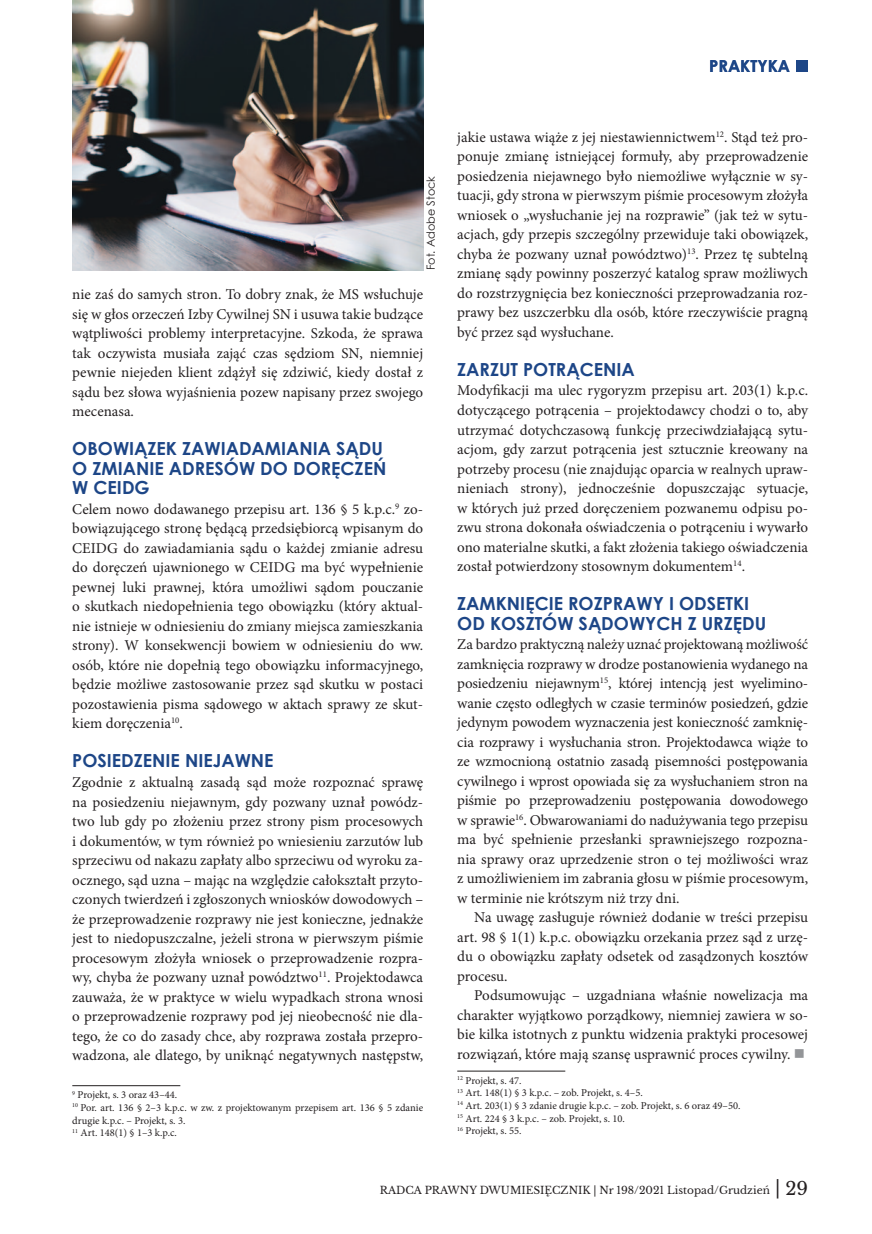
<style>
.page{position:relative;width:872px;height:1234px;background:#fff}
.page>*{position:absolute;margin:0;border:0;box-sizing:border-box;transform-origin:0 0}
.t1{font:700 18px "Century Gothic";color:#1d4687}
.t2{font:700 16.5px "Century Gothic";color:#1d4687}
.t3{font:15px/19.5px "Minion Pro";color:#231f20;text-align:justify}
.t4{font:11.25px "Century Gothic";color:#231f20}
.t5{font:10.5px/12.6px "Minion Pro";color:#231f20}
.t6{font:10.5px "Libre Baskerville";color:#231f20}
.s1{color:#939598}
.s2{font-size:18px}
</style>
<div class="page">
<div style="left:796px;top:60px;width:12px;height:12px;background:#1d4687"></div>
<hr style="left:72px;top:1085px;width:108px;height:1px;background:#231f20">
<hr style="left:457px;top:1070px;width:108px;height:1px;background:#231f20">
<img style="left:72px;top:0;width:351px;height:270px">
<p class="t2" style="left:709px;top:54px;width:82px">PRAKTYKA</p>
<p class="t4" style="left:423px;top:270px;width:96px;rotate:-90deg">Fot. Adobe Stock</p>
<p class="t3" style="left:72px;top:284px;width:352px">nie zaś do samych stron. To dobry znak, że MS wsłuchuje się w głos orzeczeń Izby Cywilnej SN i usuwa takie budzące wątpliwości problemy interpretacyjne. Szkoda, że sprawa tak oczywista musiała zająć czas sędziom SN, niemniej pewnie niejeden klient zdążył się zdziwić, kiedy dostał z sądu bez słowa wyjaśnienia pozew napisany przez swojego mecenasa.</p>
<p class="t1" style="left:72px;top:435px;width:28px">OBOWIĄZEK</p>
<p class="t1" style="left:182px;top:435px;width:13px">ZAWIADAMIANIA</p>
<p class="t1" style="left:336px;top:435px;width:13px">SĄDU</p>
<p class="t1" style="left:72px;top:454px;width:32px">O ZMIANIE</p>
<p class="t1" style="left:169px;top:454px;width:14px">ADRESÓW</p>
<p class="t1" style="left:260px;top:454px;width:45px">DO DORĘCZE</p>
<p class="t1" style="left:373px;top:454px;width:15px">Ń</p>
<p class="t1" style="left:72px;top:474px;width:79px">W CEIDG</p>
<p class="t3" style="left:72px;top:499px;width:352px">Celem nowo dodawanego przepisu art. 136 § 5 k.p.c.<sup>9</sup> zo&shy;bowiązującego stronę będącą przedsiębiorcą wpisanym do CEIDG do zawiadamiania sądu o każdej zmianie adresu do doręczeń ujawnionego w CEIDG ma być wypełnienie pewnej luki prawnej, która umożliwi sądom pouczanie o skutkach niedopełnienia tego obowiązku (który aktual&shy;nie istnieje w odniesieniu do zmiany miejsca zamieszkania strony). W konsekwencji bowiem w odniesieniu do ww. osób, które nie dopełnią tego obowiązku informacyjnego, będzie możliwe zastosowanie przez sąd skutku w postaci pozostawienia pisma sądowego w aktach sprawy ze skut&shy;kiem doręczenia<sup>10</sup>.</p>
<p class="t1" style="left:72px;top:747px;width:21px">POSIEDZENIE</p>
<p class="t1" style="left:185px;top:747px;width:12px">NIEJAWNE</p>
<p class="t3" style="left:72px;top:772px;width:352px">Zgodnie z aktualną zasadą sąd może rozpoznać sprawę na posiedzeniu niejawnym, gdy pozwany uznał powódz&shy;two lub gdy po złożeniu przez strony pism procesowych i dokumentów, w tym również po wniesieniu zarzutów lub sprzeciwu od nakazu zapłaty albo sprzeciwu od wyroku za&shy;ocznego, sąd uzna – mając na względzie całokształt przyto&shy;czonych twierdzeń i zgłoszonych wniosków dowodowych – że przeprowadzenie rozprawy nie jest konieczne, jednakże jest to niedopuszczalne, jeżeli strona w pierwszym piśmie procesowym złożyła wniosek o przeprowadzenie rozpra&shy;wy, chyba że pozwany uznał powództwo<sup>11</sup>. Projektodawca zauważa, że w praktyce w wielu wypadkach strona wnosi o przeprowadzenie rozprawy pod jej nieobecność nie dla&shy;tego, że co do zasady chce, aby rozprawa została przepro&shy;wadzona, ale dlatego, by uniknąć negatywnych następstw,</p>
<p class="t5" style="left:72px;top:1088px;width:352px"><sup>9</sup> Projekt, s. 3 oraz 43–44.<br><sup>10</sup> Por. art. 136 § 2–3 k.p.c. w zw. z projektowanym przepisem art. 136 § 5 zdanie drugie k.p.c. – Projekt, s. 3.<br><sup>11</sup> Art. 148(1) § 1–3 k.p.c.</p>
<p class="t3" style="left:457px;top:127px;width:352px">jakie ustawa wiąże z jej niestawiennictwem<sup>12</sup>. Stąd też pro&shy;ponuje zmianę istniejącej formuły, aby przeprowadzenie posiedzenia niejawnego było niemożliwe wyłącznie w sy&shy;tuacji, gdy strona w pierwszym piśmie procesowym złożyła wniosek o „wysłuchanie jej na rozprawie” (jak też w sytu&shy;acjach, gdy przepis szczególny przewiduje taki obowiązek, chyba że pozwany uznał powództwo)<sup>13</sup>. Przez tę subtelną zmianę sądy powinny poszerzyć katalog spraw możliwych do rozstrzygnięcia bez konieczności przeprowadzania roz&shy;prawy bez uszczerbku dla osób, które rzeczywiście pragną być przez sąd wysłuchane.</p>
<p class="t1" style="left:457px;top:355px;width:21px">ZARZUT</p>
<p class="t1" style="left:523px;top:355px;width:12px">POTRĄCENIA</p>
<p class="t3" style="left:457px;top:381px;width:352px">Modyfikacji ma ulec rygoryzm przepisu art. 203(1) k.p.c. dotyczącego potrącenia – projektodawcy chodzi o to, aby utrzymać dotychczasową funkcję przeciwdziałającą sytu&shy;acjom, gdy zarzut potrącenia jest sztucznie kreowany na potrzeby procesu (nie znajdując oparcia w realnych upraw&shy;nieniach strony), jednocześnie dopuszczając sytuacje, w których już przed doręczeniem pozwanemu odpisu po&shy;zwu strona dokonała oświadczenia o potrąceniu i wywarło ono materialne skutki, a fakt złożenia takiego oświadczenia został potwierdzony stosownym dokumentem<sup>14</sup>.</p>
<p class="t1" style="left:457px;top:589px;width:21px">ZAMKNIĘCIE</p>
<p class="t1" style="left:568px;top:589px;width:13px">ROZPRAWY</p>
<p class="t1" style="left:669px;top:589px;width:21px">I ODSETKI</p>
<p class="t1" style="left:457px;top:609px;width:46px">OD KOSZTÓW</p>
<p class="t1" style="left:578px;top:609px;width:14px">SĄDOWYC</p>
<p class="t1" style="left:670px;top:609px;width:43px">H Z URZĘDU</p>
<p class="t3" style="left:457px;top:634px;width:352px">Za bardzo praktyczną należy uznać projektowaną możliwość zamknięcia rozprawy w drodze postanowienia wydanego na posiedzeniu niejawnym<sup>15</sup>, której intencją jest wyelimino&shy;wanie często odległych w czasie terminów posiedzeń, gdzie jedynym powodem wyznaczenia jest konieczność zamknię&shy;cia rozprawy i wysłuchania stron. Projektodawca wiąże to ze wzmocnioną ostatnio zasadą pisemności postępowania cywilnego i wprost opowiada się za wysłuchaniem stron na piśmie po przeprowadzeniu postępowania dowodowego w sprawie<sup>16</sup>. Obwarowaniami do nadużywania tego przepisu ma być spełnienie przesłanki sprawniejszego rozpozna&shy;nia sprawy oraz uprzedzenie stron o tej możliwości wraz z umożliwieniem im zabrania głosu w piśmie procesowym, w terminie nie krótszym niż trzy dni.</p>
<p class="t3" style="left:457px;top:907px;width:352px;text-indent:17px">Na uwagę zasługuje również dodanie w treści przepisu art. 98 § 1(1) k.p.c. obowiązku orzekania przez sąd z urzę&shy;du o obowiązku zapłaty odsetek od zasądzonych kosztów procesu.</p>
<p class="t3" style="left:457px;top:985px;width:352px;text-indent:17px">Podsumowując – uzgadniana właśnie nowelizacja ma charakter wyjątkowo porządkowy, niemniej zawiera w so&shy;bie kilka istotnych z punktu widzenia praktyki procesowej rozwiązań, które mają szansę usprawnić proces cywilny. <span class="s1">■</span></p>
<p class="t5" style="left:457px;top:1073px;width:285px"><sup>12</sup> Projekt, s. 47.<br><sup>13</sup> Art. 148(1) § 3 k.p.c. – zob. Projekt, s. 4–5.<br><sup>14</sup> Art. 203(1) § 3 zdanie drugie k.p.c. – zob. Projekt, s. 6 oraz 49–50.<br><sup>15</sup> Art. 224 § 3 k.p.c. – zob. Projekt, s. 10.<br><sup>16</sup> Projekt, s. 55.</p>
<p class="t6" style="left:380px;top:1183px;width:430px">RADCA PRAWNY DWUMIESIĘCZNIK | NR 198/2021 LISTOPAD/GRUDZIEŃ <span class="s2">| 29</span></p>
</div>
